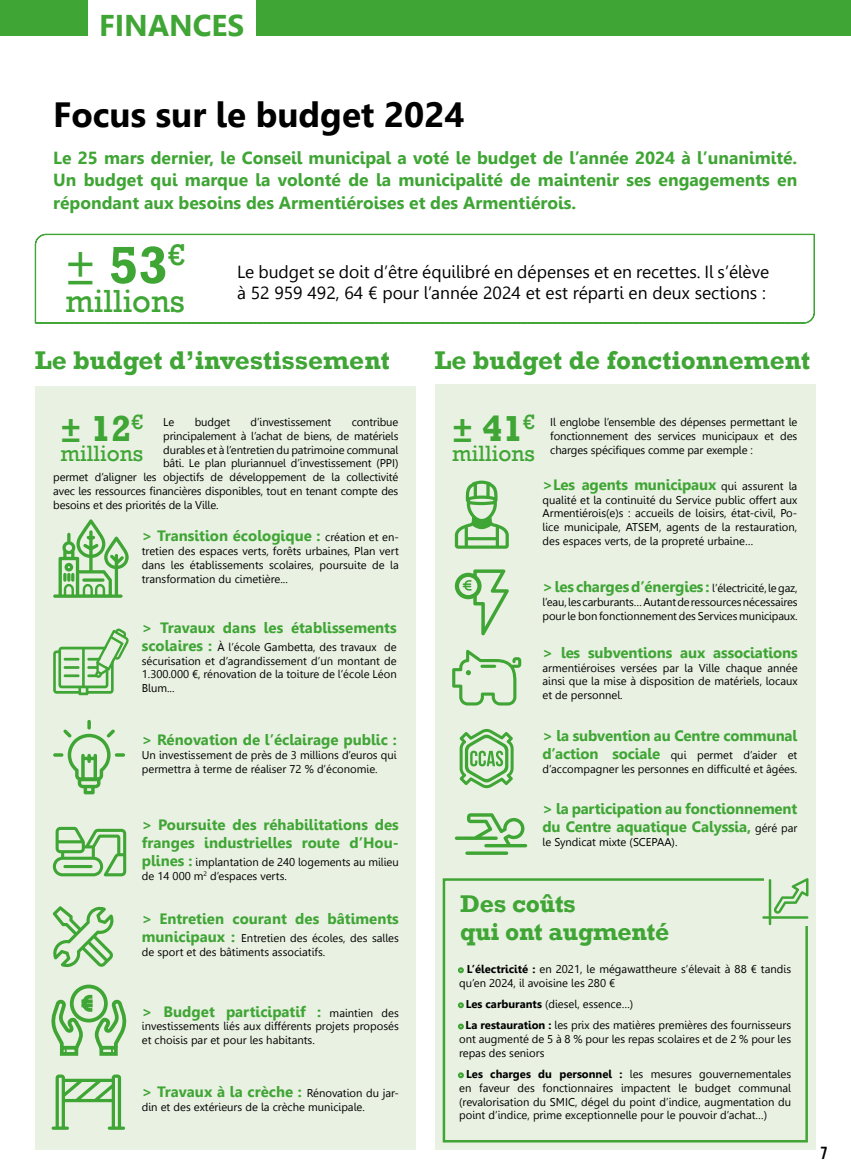
<style>
.page{position:relative;width:851px;height:1170px;background:#fff}
.page>*{position:absolute;margin:0;border:0;box-sizing:border-box;transform-origin:0 0}
.t1{font:700 53.38px "Rockwell";color:#3fa535}
.t2{font:700 37px "Rockwell";color:#3fa535}
.t3{font:700 35px "Leelawadee";color:#000}
.t4{font:32.75px "Rockwell";color:#3fa535}
.t5{font:700 30px "Leelawadee";color:#3fa535}
.t6{font:700 26.25px "Rockwell";color:#3fa535}
.t7{font:700 24.75px/27.5px "Rockwell";letter-spacing:-.01em;color:#3fa535}
.t8{font:22.75px "Rockwell";color:#3fa535}
.t9{font:700 17.5px/22.5px "Leelawadee";color:#3fa535;text-align:justify}
.t10{font:17.5px/21px "Leelawadee";color:#000}
.t11{font:700 17.5px "Bebas Neue";color:#000}
.t12{font:700 15px/18px "Leelawadee";color:#3fa535}
.t13{font:11.25px/13.8px "Leelawadee";color:#000;text-align:justify}
.s1{font-weight:400;font-size:45px}
.s2{font-size:31.25px}
.s3{font-weight:400;font-size:11.25px;color:#000}
.s4{font-weight:700;font-size:15px;color:#3fa535}
.s5{color:#3fa535}
.s6{font-weight:700}
</style>
<div class="page">
<div style="left:35px;top:386px;width:381px;height:764px;background:#e9f1e2"></div>
<div style="left:434px;top:384px;width:381px;height:766px;background:#e9f1e2"></div>
<div style="left:0;top:0;width:850px;height:35px;background:#3fa535"></div>
<div style="left:88px;top:0;width:167px;height:40px;background:#fff"></div>
<svg style="left:35px;top:233px;width:780px;height:91px"></svg>
<svg style="left:53px;top:519px;width:76px;height:78px"></svg>
<hr style="left:82px;top:578px;width:22px;height:3px;background:#3fa535;border-radius:2px">
<svg style="left:53px;top:628px;width:76px;height:67px"></svg>
<svg style="left:53px;top:720px;width:72px;height:74px"></svg>
<svg style="left:53px;top:826px;width:73px;height:50px"></svg>
<svg style="left:53px;top:906px;width:61px;height:61px"></svg>
<div style="left:70px;top:984px;width:38px;height:38px;border:4px solid #3fa535;border-radius:50%"></div>
<div style="left:99px;top:1045px;width:19px;height:10px;border:4px solid #3fa535"></div>
<div style="left:60px;top:1045px;width:18px;height:10px;border:4px solid #3fa535"></div>
<svg style="left:51px;top:992px;width:76px;height:60px"></svg>
<svg style="left:52px;top:1074px;width:73px;height:55px"></svg>
<svg style="left:455px;top:480px;width:53px;height:68px"></svg>
<svg style="left:455px;top:569px;width:53px;height:66px"></svg>
<svg style="left:452px;top:649px;width:69px;height:56px"></svg>
<svg style="left:459px;top:728px;width:54px;height:60px"></svg>
<svg style="left:455px;top:813px;width:72px;height:34px"></svg>
<hr style="left:465px;top:851px;width:43px;height:3px;background:#3fa535;border-radius:2px">
<div style="left:442px;top:878px;width:365px;height:264px;border:2px solid #3fa535"></div>
<svg style="left:762px;top:878px;width:46px;height:47px"></svg>
<h3 class="t5" style="left:99px;top:8px;width:147px">FINANCES</h3>
<h3 class="t3" style="left:53px;top:94px;width:413px">Focus sur le budget 2024</h3>
<h3 class="t9" style="left:53px;top:147px;width:745px">Le 25 mars dernier, le Conseil municipal a voté le budget de l’année 2024 à l’unanimité.<br>Un budget qui marque la volonté de la municipalité de maintenir ses engagements en répondant aux besoins des Armentiéroises et des Armentiérois.</h3>
<h1 class="t1" style="left:66px;top:233px;width:121px"><span class="s1">±</span> 53<sup>€</sup></h1>
<h3 class="t4" style="left:66px;top:282px;width:121px">millions</h3>
<h3 class="t10" style="left:237px;top:261px;width:533px">Le budget se doit d’être équilibré en dépenses et en recettes. Il s’élève à 52 959 492, 64 € pour l’année 2024 et est réparti en deux sections :</h3>
<h3 class="t6" style="left:35px;top:344px;width:356px">Le budget d’investissement</h3>
<h3 class="t6" style="left:434px;top:344px;width:377px">Le budget de fonctionnement</h3>
<h2 class="t2" style="left:61px;top:406px;width:84px"><span class="s2">±</span> 12<sup>€</sup></h2>
<h3 class="t8" style="left:61px;top:440px;width:84px">millions</h3>
<p class="t13" style="left:163px;top:415px;width:13px">Le</p>
<p class="t13" style="left:195px;top:415px;width:37px">budget</p>
<p class="t13" style="left:250px;top:415px;width:82px">d’investissement</p>
<p class="t13" style="left:351px;top:415px;width:48px">contribue</p>
<p class="t13" style="left:163px;top:429px;width:237px">principalement à l’achat de biens, de matériels</p>
<p class="t13" style="left:163px;top:443px;width:236px">durables et à l’entretien du patrimoine communal</p>
<p class="t13" style="left:163px;top:456px;width:236px">bâti. Le plan pluriannuel d’investissement (PPI)</p>
<p class="t13" style="left:53px;top:470px;width:346px">permet d’aligner les objectifs de développement de la collectivité</p>
<p class="t13" style="left:53px;top:484px;width:346px">avec les ressources financières disponibles, tout en tenant compte des</p>
<p class="t13" style="left:53px;top:498px;width:167px">besoins et des priorités de la Ville.</p>
<h3 class="t12" style="left:142px;top:527px;width:258px">&gt; Transition écologique : <span class="s3">création et en-</span></h3>
<p class="t13" style="left:142px;top:544px;width:258px">tretien des espaces verts, forêts urbaines, Plan vert dans les établissements scolaires, poursuite de la transformation du cimetière...</p>
<h3 class="t12" style="left:142px;top:618px;width:256px">&gt; Travaux dans les établissements</h3>
<p class="t13" style="left:142px;top:640px;width:256px"><span class="s4">scolaires :</span> À l’école Gambetta, des travaux de sécurisation et d’agrandissement d’un montant de 1.300.000 €, rénovation de la toiture de l’école Léon Blum...</p>
<h3 class="t12" style="left:142px;top:731px;width:256px">&gt; Rénovation de l’éclairage public :</h3>
<p class="t13" style="left:142px;top:748px;width:256px">Un investissement de près de 3 millions d’euros qui permettra à terme de réaliser 72 % d’économie.</p>
<h3 class="t12" style="left:142px;top:816px;width:258px">&gt; Poursuite des réhabilitations des franges industrielles route d’Hou-</h3>
<p class="t13" style="left:142px;top:855px;width:258px"><span class="s4">plines :</span> implantation de 240 logements au milieu de 14 000 m<sup>2</sup> d’espaces verts.</p>
<h3 class="t12" style="left:142px;top:910px;width:258px">&gt; Entretien courant des bâtiments</h3>
<p class="t13" style="left:142px;top:931px;width:258px"><span class="s4">municipaux :</span> Entretien des écoles, des salles de sport et des bâtiments associatifs.</p>
<h3 class="t12" style="left:142px;top:1002px;width:258px">&gt; Budget participatif : <span class="s3">maintien des</span></h3>
<p class="t13" style="left:142px;top:1019px;width:258px">investissements liés aux différents projets proposés et choisis par et pour les habitants.</p>
<h3 class="t12" style="left:142px;top:1083px;width:258px">&gt; Travaux à la crèche : <span class="s3">Rénovation du jar-</span></h3>
<p class="t13" style="left:142px;top:1100px;width:224px">din et des extérieurs de la crèche municipale.</p>
<h2 class="t2" style="left:452px;top:406px;width:84px"><span class="s2">±</span> 41<sup>€</sup></h2>
<h3 class="t8" style="left:452px;top:440px;width:84px">millions</h3>
<p class="t13" style="left:550px;top:415px;width:248px">Il englobe l’ensemble des dépenses permettant le fonctionnement des services municipaux et des charges spécifiques comme par exemple :</p>
<h3 class="t12" style="left:542px;top:475px;width:256px">&gt;Les agents municipaux <span class="s3">qui assurent la</span></h3>
<p class="t13" style="left:542px;top:493px;width:256px">qualité et la continuité du Service public offert aux Armentiérois(e)s : accueils de loisirs, état-civil, Po&shy;lice municipale, ATSEM, agents de la restauration, des espaces verts, de la propreté urbaine…</p>
<h3 class="t12" style="left:542px;top:578px;width:257px">&gt; les charges d’énergies : <span class="s3">l’électricité, le gaz,</span></h3>
<p class="t13" style="left:542px;top:595px;width:257px">l’eau, les carburants… Autant de ressources nécessaires pour le bon fonctionnement des Services municipaux.</p>
<h3 class="t12" style="left:542px;top:643px;width:257px">&gt; les subventions aux associations</h3>
<p class="t13" style="left:542px;top:661px;width:257px">armentiéroises versées par la Ville chaque année ainsi que la mise à disposition de matériels, locaux et de personnel.</p>
<h3 class="t12" style="left:542px;top:727px;width:256px">&gt; la subvention au Centre communal</h3>
<p class="t13" style="left:542px;top:748px;width:256px"><span class="s4">d’action sociale</span> qui permet d’aider et d’accompagner les personnes en difficulté et âgées.</p>
<h3 class="t12" style="left:542px;top:800px;width:256px">&gt; la participation au fonctionnement du Centre aquatique Calyssia, <span class="s3">géré par</span></h3>
<p class="t13" style="left:542px;top:835px;width:136px">le Syndicat mixte (SCEPAA).</p>
<h3 class="t7" style="left:460px;top:890px;width:211px">Des coûts<br>qui ont augmenté</h3>
<p class="t13" style="left:459px;top:962px;width:333px"><span class="s5">•</span> <span class="s6">L’électricité :</span> en 2021, le mégawattheure s’élevait à 88 € tandis qu’en 2024, il avoisine les 280 €</p>
<p class="t13" style="left:459px;top:997px;width:176px"><span class="s5">•</span> <span class="s6">Les carburants</span> (diesel, essence…)</p>
<p class="t13" style="left:459px;top:1018px;width:333px"><span class="s5">•</span> <span class="s6">La restauration :</span> les prix des matières premières des fournisseurs ont augmenté de 5 à 8 % pour les repas scolaires et de 2 % pour les repas des seniors</p>
<p class="t13" style="left:459px;top:1067px;width:333px"><span class="s5">•</span> <span class="s6">Les charges du personnel :</span> les mesures gouvernementales en faveur des fonctionnaires impactent le budget communal (revalorisation du SMIC, dégel du point d’indice, augmentation du point d’indice, prime exceptionnelle pour le pouvoir d’achat…)</p>
<h3 class="t11" style="left:820px;top:1142px;width:8px">7</h3>
</div>
